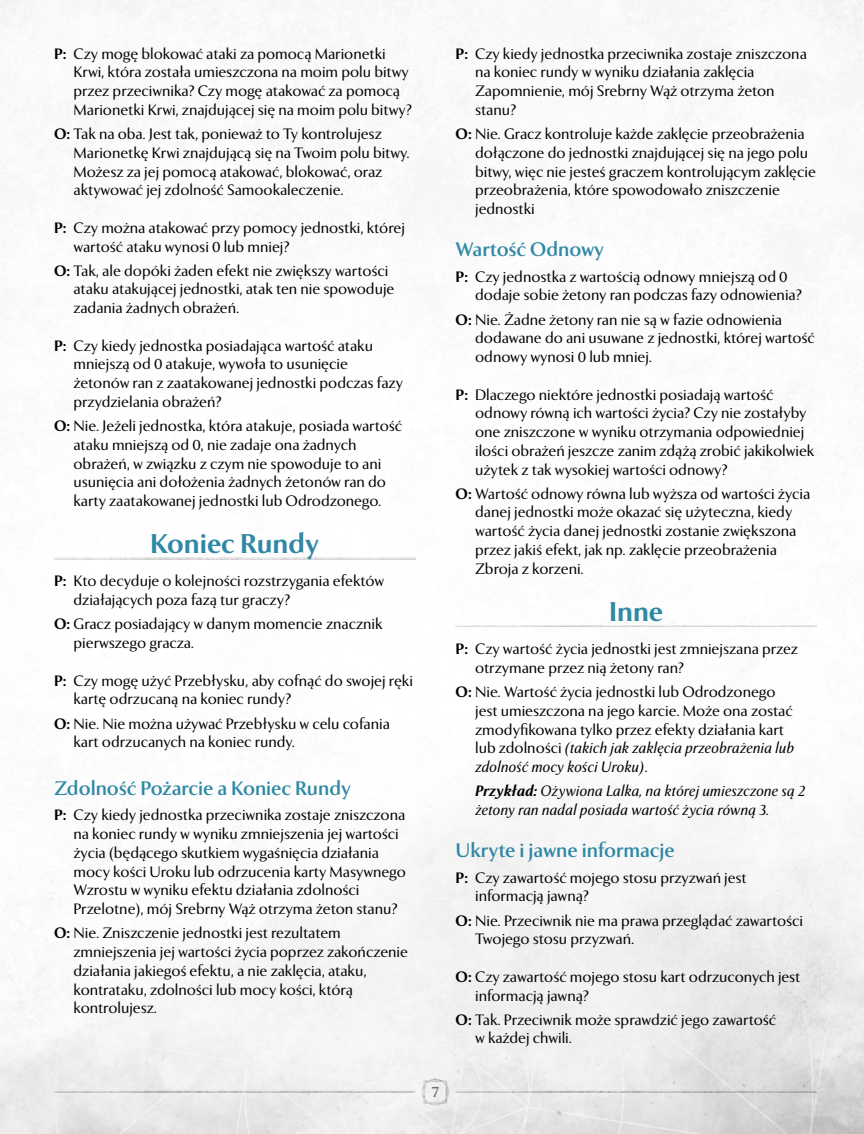
<style>
.page{position:relative;width:864px;height:1134px;background:#fff}
.page>*{position:absolute;margin:0;border:0;box-sizing:border-box;transform-origin:0 0}
.t1{font:800 27px "Exemplar Pro";color:#3088a5}
.t2{font:700 19.5px "Exemplar Pro";color:#3088a5}
.t3{font:15px/18.8px "Exemplar Pro";color:#000}
.t4{font:italic 15px/18.8px "Exemplar Pro";letter-spacing:-.005em;color:#000}
.t5{font:700 15px "Exemplar Pro";color:#6d6e71}
.s1{font-weight:800}
.s2{font-style:italic}
</style>
<div class="page">
<img style="left:0;top:0;width:864px;height:1134px">
<img style="left:54px;top:557px;width:361px;height:2px">
<img style="left:456px;top:625px;width:361px;height:2px">
<p class="t3" style="left:74px;top:44px;width:340px;text-indent:-19px"><span class="s1">P:</span> Czy mogę blokować ataki za pomocą Marionetki Krwi, która została umieszczona na moim polu bitwy przez przeciwnika? Czy mogę atakować za pomocą Marionetki Krwi, znajdującej się na moim polu bitwy?</p>
<p class="t3" style="left:74px;top:125px;width:338px;text-indent:-19px"><span class="s1">O:</span> Tak na oba. Jest tak, ponieważ to Ty kontrolujesz Marionetkę Krwi znajdującą się na Twoim polu bitwy.<br>Możesz za jej pomocą atakować, blokować, oraz aktywować jej zdolność Samookaleczenie.</p>
<p class="t3" style="left:74px;top:218px;width:333px;text-indent:-19px"><span class="s1">P:</span> Czy można atakować przy pomocy jednostki, której wartość ataku wynosi 0 lub mniej?</p>
<p class="t3" style="left:74px;top:261px;width:322px;text-indent:-19px"><span class="s1">O:</span> Tak, ale dopóki żaden efekt nie zwiększy wartości ataku atakującej jednostki, atak ten nie spowoduje zadania żadnych obrażeń.</p>
<p class="t3" style="left:74px;top:336px;width:331px;text-indent:-19px"><span class="s1">P:</span> Czy kiedy jednostka posiadająca wartość ataku mniejszą od 0 atakuje, wywoła to usunięcie żetonów ran z zaatakowanej jednostki podczas fazy przydzielania obrażeń?</p>
<p class="t3" style="left:74px;top:417px;width:330px;text-indent:-19px"><span class="s1">O:</span> Nie. Jeżeli jednostka, która atakuje, posiada wartość ataku mniejszą od 0, nie zadaje ona żadnych obrażeń, w związku z czym nie spowoduje to ani usunięcia ani dołożenia żadnych żetonów ran do karty zaatakowanej jednostki lub Odrodzonego.</p>
<h1 class="t1" style="left:150px;top:528px;width:170px">Koniec Rundy</h1>
<p class="t3" style="left:74px;top:572px;width:312px;text-indent:-20px"><span class="s1">P:</span> Kto decyduje o kolejności rozstrzygania efektów działających poza fazą tur graczy?</p>
<p class="t3" style="left:74px;top:615px;width:311px;text-indent:-20px"><span class="s1">O:</span> Gracz posiadający w danym momencie znacznik pierwszego gracza.</p>
<p class="t3" style="left:74px;top:671px;width:341px;text-indent:-20px"><span class="s1">P:</span> Czy mogę użyć Przebłysku, aby cofnąć do swojej ręki kartę odrzucaną na koniec rundy?</p>
<p class="t3" style="left:74px;top:714px;width:318px;text-indent:-20px"><span class="s1">O:</span> Nie. Nie można używać Przebłysku w celu cofania kart odrzucanych na koniec rundy.</p>
<h2 class="t2" style="left:54px;top:777px;width:298px">Zdolność Pożarcie a Koniec Rundy</h2>
<p class="t3" style="left:74px;top:806px;width:334px;text-indent:-20px"><span class="s1">P:</span> Czy kiedy jednostka przeciwnika zostaje zniszczona na koniec rundy w wyniku zmniejszenia jej wartości życia (będącego skutkiem wygaśnięcia działania mocy kości Uroku lub odrzucenia karty Masywnego Wzrostu w wyniku efektu działania zdolności Przelotne), mój Srebrny Wąż otrzyma żeton stanu?</p>
<p class="t3" style="left:74px;top:924px;width:336px;text-indent:-20px"><span class="s1">O:</span> Nie. Zniszczenie jednostki jest rezultatem zmniejszenia jej wartości życia poprzez zakończenie działania jakiegoś efektu, a nie zaklęcia, ataku, kontrataku, zdolności lub mocy kości, którą kontrolujesz.</p>
<p class="t5" style="left:432px;top:1083px;width:9px">7</p>
<p class="t3" style="left:475px;top:44px;width:333px;text-indent:-20px"><span class="s1">P:</span> Czy kiedy jednostka przeciwnika zostaje zniszczona na koniec rundy w wyniku działania zaklęcia Zapomnienie, mój Srebrny Wąż otrzyma żeton stanu?</p>
<p class="t3" style="left:475px;top:125px;width:342px;text-indent:-20px"><span class="s1">O:</span> Nie. Gracz kontroluje każde zaklęcie przeobrażenia dołączone do jednostki znajdującej się na jego polu bitwy, więc nie jesteś graczem kontrolującym zaklęcie przeobrażenia, które spowodowało zniszczenie jednostki</p>
<h2 class="t2" style="left:456px;top:238px;width:150px">Wartość Odnowy</h2>
<p class="t3" style="left:475px;top:267px;width:328px;text-indent:-20px"><span class="s1">P:</span> Czy jednostka z wartością odnowy mniejszą od 0 dodaje sobie żetony ran podczas fazy odnowienia?</p>
<p class="t3" style="left:475px;top:310px;width:341px;text-indent:-20px"><span class="s1">O:</span> Nie. Żadne żetony ran nie są w fazie odnowienia dodawane do ani usuwane z jednostki, której wartość odnowy wynosi 0 lub mniej.</p>
<p class="t3" style="left:475px;top:385px;width:341px;text-indent:-20px"><span class="s1">P:</span> Dlaczego niektóre jednostki posiadają wartość odnowy równą ich wartości życia? Czy nie zostałyby one zniszczone w wyniku otrzymania odpowiedniej ilości obrażeń jeszcze zanim zdążą zrobić jakikolwiek użytek z tak wysokiej wartości odnowy?</p>
<p class="t3" style="left:475px;top:484px;width:337px;text-indent:-20px"><span class="s1">O:</span> Wartość odnowy równa lub wyższa od wartości życia danej jednostki może okazać się użyteczna, kiedy wartość życia danej jednostki zostanie zwiększona przez jakiś efekt, jak np. zaklęcie przeobrażenia Zbroja z korzeni.</p>
<h1 class="t1" style="left:609px;top:596px;width:56px">Inne</h1>
<p class="t3" style="left:475px;top:640px;width:325px;text-indent:-20px"><span class="s1">P:</span> Czy wartość życia jednostki jest zmniejszana przez otrzymane przez nią żetony ran?</p>
<p class="t3" style="left:475px;top:683px;width:321px;text-indent:-20px"><span class="s1">O:</span> Nie. Wartość życia jednostki lub Odrodzonego jest umieszczona na jego karcie. Może ona zostać zmodyfikowana tylko przez efekty działania kart lub zdolności <span class="s2">(takich jak zaklęcia przeobrażenia lub zdolność mocy kości Uroku)</span>.</p>
<p class="t4" style="left:475px;top:782px;width:332px"><span class="s1">Przykład:</span> Ożywiona Lalka, na której umieszczone są 2 żetony ran nadal posiada wartość życia równą 3.</p>
<h2 class="t2" style="left:456px;top:839px;width:221px">Ukryte i jawne informacje</h2>
<p class="t3" style="left:475px;top:868px;width:273px;text-indent:-20px"><span class="s1">P:</span> Czy zawartość mojego stosu przyzwań jest informacją jawną?</p>
<p class="t3" style="left:475px;top:911px;width:329px;text-indent:-20px"><span class="s1">O:</span> Nie. Przeciwnik nie ma prawa przeglądać zawartości<br>Twojego stosu przyzwań.</p>
<p class="t3" style="left:475px;top:967px;width:327px;text-indent:-20px"><span class="s1">O:</span> Czy zawartość mojego stosu kart odrzuconych jest informacją jawną?</p>
<p class="t3" style="left:475px;top:1010px;width:303px;text-indent:-20px"><span class="s1">O:</span> Tak. Przeciwnik może sprawdzić jego zawartość w każdej chwili.</p>
</div>
